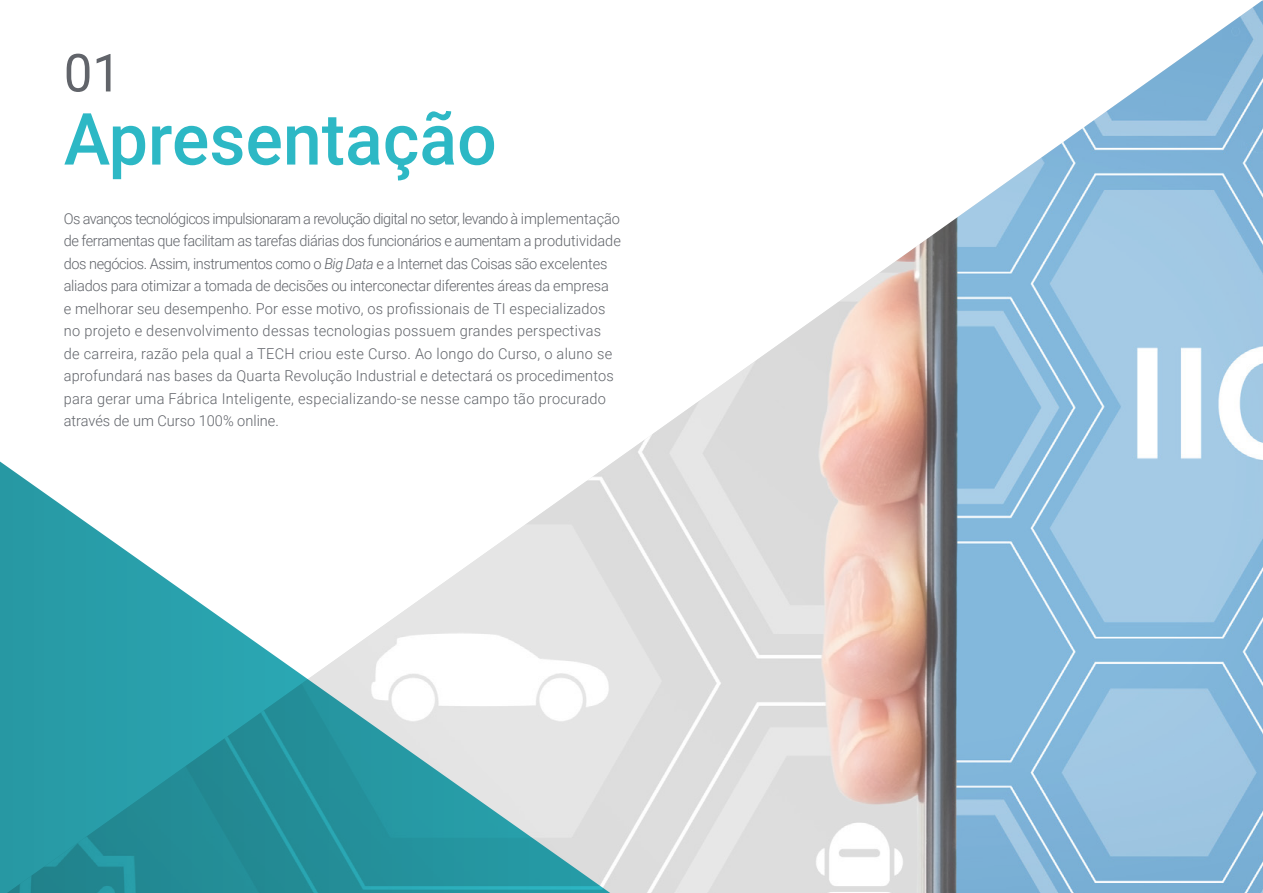
<style>
.page{position:relative;width:1263px;height:893px;background:#fff}
.page>*{position:absolute;margin:0;border:0;box-sizing:border-box;transform-origin:0 0}
.t1{font:500 72px "Roboto";color:#2db8c5}
.t2{font:52.5px "Roboto";color:#61646a}
.t3{font:300 15px/22.5px "Roboto";color:#61646a}
.s1{font-style:italic}
</style>
<div class="page">
<img style="left:636px;top:0;width:627px;height:893px">
<svg style="left:0;top:446px;width:640px;height:447px"></svg>
<h2 class="t2" style="left:64px;top:36px;width:59px">01</h2>
<h1 class="t1" style="left:64px;top:89px;width:435px">Apresentação</h1>
<p class="t3" style="left:64px;top:207px;width:559px">Os avanços tecnológicos impulsionaram a revolução digital no setor, levando à implementação de ferramentas que facilitam as tarefas diárias dos funcionários e aumentam a produtividade dos negócios. Assim, instrumentos como o <span class="s1">Big Data</span> e a Internet das Coisas são excelentes aliados para otimizar a tomada de decisões ou interconectar diferentes áreas da empresa<br>e melhorar seu desempenho. Por esse motivo, os profissionais de TI especializados no projeto e desenvolvimento dessas tecnologias possuem grandes perspectivas<br>de carreira, razão pela qual a TECH criou este Curso. Ao longo do Curso, o aluno se aprofundará nas bases da Quarta Revolução Industrial e detectará os procedimentos para gerar uma Fábrica Inteligente, especializando-se nesse campo tão procurado através de um Curso 100% online.</p>
</div>
